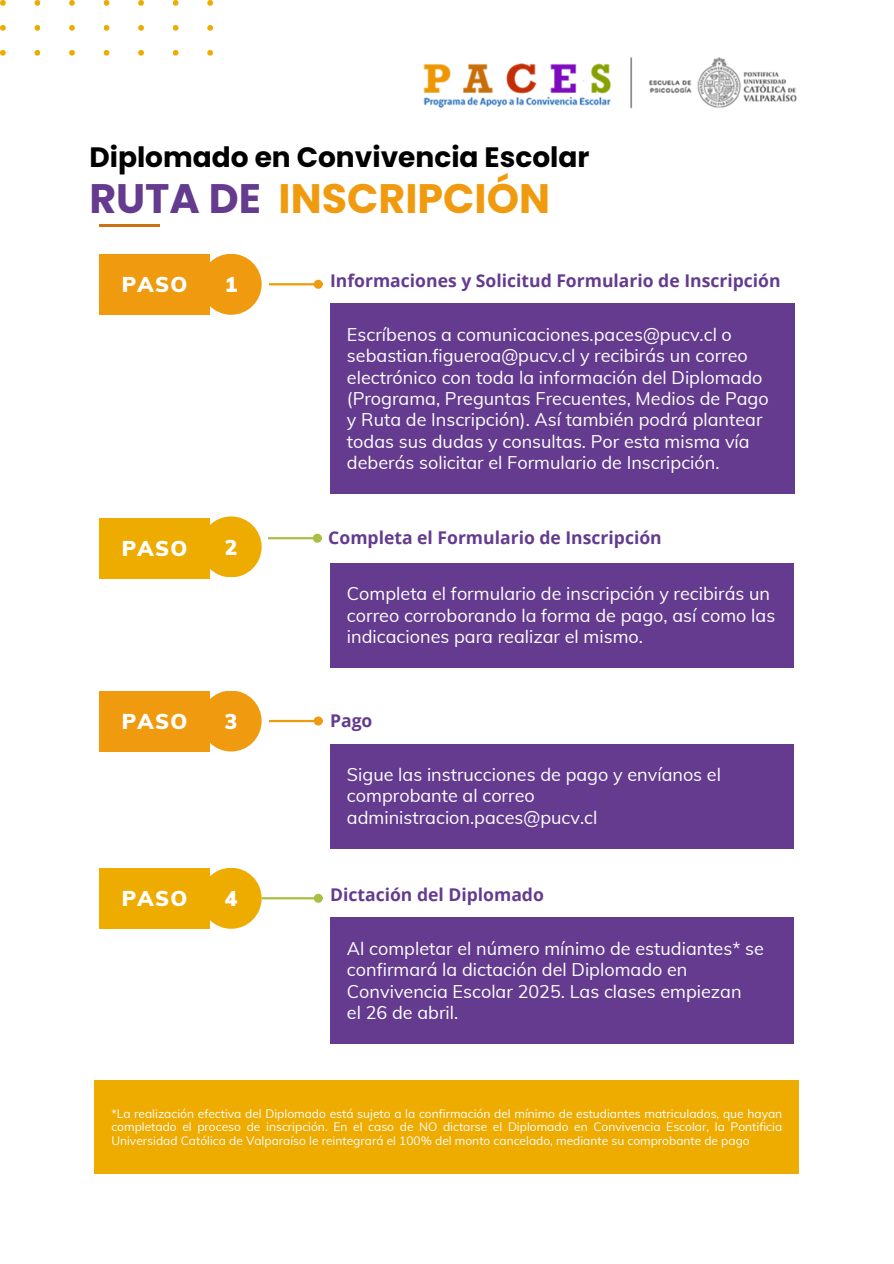
<style>
.page{position:relative;width:894px;height:1264px;background:#fff}
.page>*{position:absolute;margin:0;border:0;box-sizing:border-box;transform-origin:0 0}
.t1{font:700 41.25px "Poppins";color:#f09b0f}
.t2{font:700 28.05px "Poppins";color:#000}
.t3{font:900 21px "Muli";letter-spacing:.06em;color:#fff}
.t4{font:18px/21.3px "Muli";color:#fff}
.t5{font:700 17.55px "Open Sans";color:#643b8f}
.t6{font:12px/13.5px "Muli";color:#fff;text-align:justify}
.s1{color:#643b8f}
</style>
<div class="page">
<hr style="left:269px;top:283px;width:45px;height:2px;background:#f09b0f">
<div style="left:315px;top:281px;width:6px;height:7px;background:#f09b0f;border-radius:50%"></div>
<div style="left:314px;top:280px;width:9px;height:9px;border:2px solid #f09b0f;border-radius:50%"></div>
<div style="left:99px;top:254px;width:110px;height:61px;background:#f09b0f"></div>
<div style="left:200px;top:254px;width:61px;height:61px;background:#f09b0f;border-radius:50%"></div>
<div style="left:330px;top:303px;width:463px;height:191px;background:#643b8f"></div>
<div style="left:99px;top:517px;width:110px;height:61px;background:#eeab00"></div>
<div style="left:200px;top:516px;width:61px;height:61px;background:#eeab00;border-radius:50%"></div>
<div style="left:330px;top:563px;width:463px;height:105px;background:#643b8f"></div>
<hr style="left:268px;top:537px;width:45px;height:2px;background:#a8bf43">
<div style="left:313px;top:533px;width:9px;height:9px;border:2px solid #a8bf43;border-radius:50%"></div>
<hr style="left:269px;top:720px;width:45px;height:2px;background:#f09b0f">
<div style="left:315px;top:717px;width:6px;height:7px;background:#f09b0f;border-radius:50%"></div>
<div style="left:314px;top:716px;width:9px;height:9px;border:2px solid #f09b0f;border-radius:50%"></div>
<div style="left:99px;top:690px;width:110px;height:61px;background:#f09b0f"></div>
<div style="left:200px;top:690px;width:61px;height:61px;background:#f09b0f;border-radius:50%"></div>
<div style="left:330px;top:744px;width:463px;height:104px;background:#643b8f"></div>
<div style="left:99px;top:867px;width:110px;height:61px;background:#eeab00"></div>
<div style="left:200px;top:867px;width:61px;height:61px;background:#eeab00;border-radius:50%"></div>
<hr style="left:261px;top:897px;width:53px;height:2px;background:#a8bf43">
<div style="left:315px;top:894px;width:6px;height:7px;background:#a8bf43;border-radius:50%"></div>
<div style="left:314px;top:893px;width:9px;height:9px;border:2px solid #a8bf43;border-radius:50%"></div>
<div style="left:330px;top:917px;width:463px;height:127px;background:#643b8f"></div>
<div style="left:94px;top:1080px;width:704px;height:94px;background:#eeab00"></div>
<img style="left:423px;top:57px;width:374px;height:52px">
<hr style="left:99px;top:224px;width:61px;height:3px;background:#cb7212">
<svg style="left:0;top:0;width:6px;height:6px"></svg>
<svg style="left:0;top:25px;width:6px;height:6px"></svg>
<svg style="left:0;top:50px;width:6px;height:6px"></svg>
<svg style="left:35px;top:0;width:5px;height:6px"></svg>
<svg style="left:35px;top:25px;width:5px;height:6px"></svg>
<svg style="left:35px;top:50px;width:5px;height:6px"></svg>
<svg style="left:69px;top:0;width:6px;height:6px"></svg>
<svg style="left:69px;top:25px;width:6px;height:6px"></svg>
<svg style="left:69px;top:50px;width:6px;height:6px"></svg>
<svg style="left:104px;top:0;width:5px;height:6px"></svg>
<svg style="left:104px;top:25px;width:5px;height:6px"></svg>
<svg style="left:104px;top:50px;width:5px;height:6px"></svg>
<svg style="left:138px;top:0;width:6px;height:6px"></svg>
<svg style="left:138px;top:25px;width:6px;height:6px"></svg>
<svg style="left:138px;top:50px;width:6px;height:6px"></svg>
<svg style="left:173px;top:0;width:5px;height:6px"></svg>
<svg style="left:173px;top:25px;width:5px;height:6px"></svg>
<svg style="left:173px;top:50px;width:5px;height:6px"></svg>
<svg style="left:207px;top:0;width:6px;height:6px"></svg>
<svg style="left:207px;top:25px;width:6px;height:6px"></svg>
<svg style="left:207px;top:50px;width:6px;height:6px"></svg>
<h3 class="t2" style="left:89px;top:138px;width:501px">Diplomado en Convivencia Escolar</h3>
<h5 class="t1" style="left:89px;top:170px;width:462px"><span class="s1">RUTA DE</span> INSCRIPCIÓN</h5>
<p class="t3" style="left:122px;top:271px;width:67px">PASO</p>
<h2 class="t3" style="left:225px;top:271px;width:14px">1</h2>
<h3 class="t5" style="left:330px;top:268px;width:452px">Informaciones y Solicitud Formulario de Inscripción</h3>
<h1 class="t4" style="left:347px;top:323px;width:423px">Escríbenos a comunicaciones.paces@pucv.cl o sebastian.figueroa@pucv.cl y recibirás un correo electrónico con toda la información del Diplomado (Programa, Preguntas Frecuentes, Medios de Pago y Ruta de Inscripción). Así también podrá plantear todas sus dudas y consultas. Por esta misma vía deberás solicitar el Formulario de Inscripción.</h1>
<p class="t3" style="left:122px;top:534px;width:67px">PASO</p>
<p class="t3" style="left:225px;top:533px;width:14px">2</p>
<h5 class="t5" style="left:328px;top:525px;width:335px">Completa el Formulario de Inscripción</h5>
<h4 class="t4" style="left:347px;top:583px;width:429px">Completa el formulario de inscripción y recibirás un correo corroborando la forma de pago, así como las indicaciones para realizar el mismo.</h4>
<p class="t3" style="left:122px;top:707px;width:67px">PASO</p>
<h3 class="t3" style="left:225px;top:707px;width:14px">3</h3>
<h4 class="t5" style="left:330px;top:707px;width:44px">Pago</h4>
<p class="t4" style="left:347px;top:763px;width:375px">Sigue las instrucciones de pago y envíanos el comprobante al correo administracion.paces@pucv.cl</p>
<h5 class="t3" style="left:122px;top:885px;width:67px">PASO</h5>
<h3 class="t3" style="left:225px;top:885px;width:14px">4</h3>
<p class="t5" style="left:330px;top:881px;width:215px">Dictación del Diplomado</p>
<p class="t4" style="left:347px;top:937px;width:418px">Al completar el número mínimo de estudiantes* se confirmará la dictación del Diplomado en Convivencia Escolar 2025. Las clases empiezan<br>el 26 de abril.</p>
<h4 class="t6" style="left:111px;top:1106px;width:672px">*La realización efectiva del Diplomado está sujeto a la confirmación del mínimo de estudiantes matriculados, que hayan completado el proceso de inscripción. En el caso de NO dictarse el Diplomado en Convivencia Escolar, la Pontificia Universidad Católica de Valparaíso le reintegrará el 100% del monto cancelado, mediante su comprobante de pago</h4>
</div>
